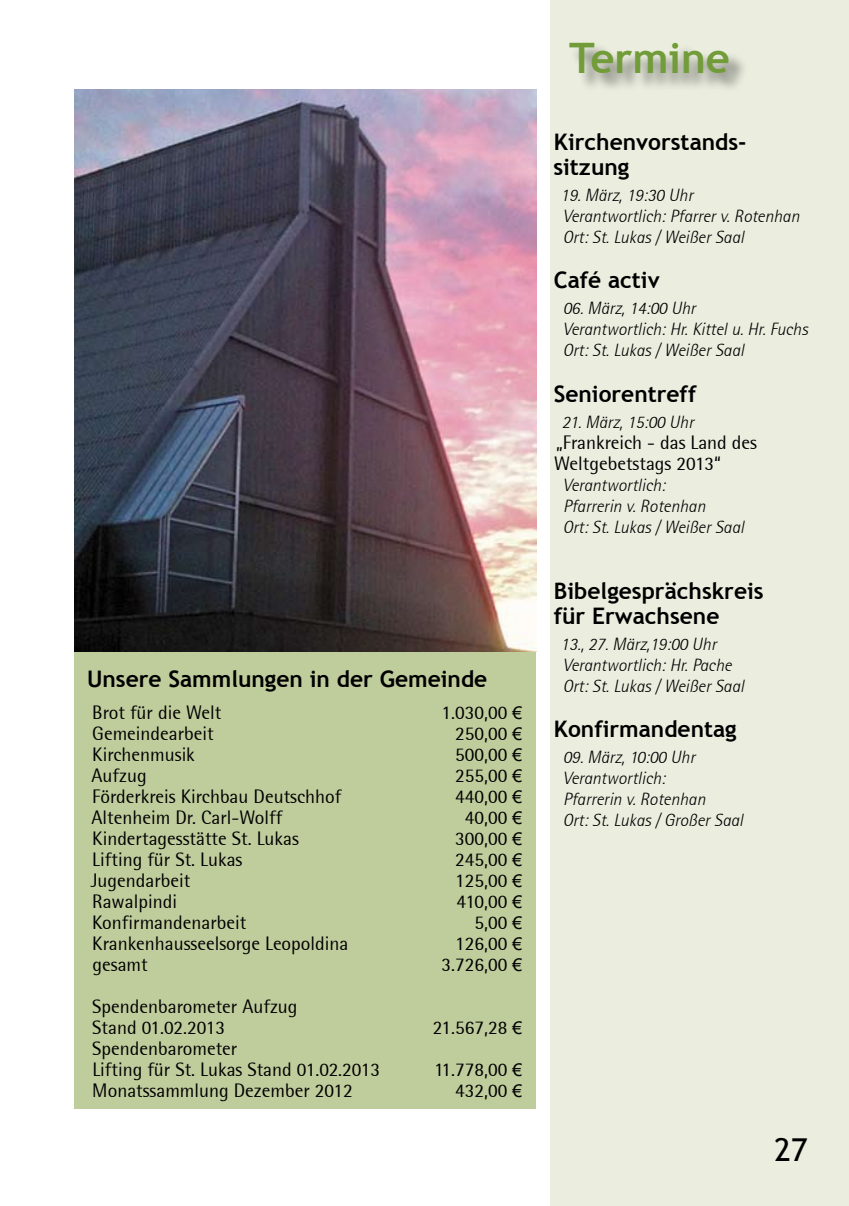
<style>
.page{position:relative;width:849px;height:1206px;background:#fff}
.page>*{position:absolute;margin:0;border:0;box-sizing:border-box;transform-origin:0 0}
.t1{font:700 42px "Trebuchet MS";color:#729c39}
.t2{font:31.5px "Trebuchet MS";color:#000}
.t3{font:700 22.75px/24.5px "Trebuchet MS";color:#000}
.t4{font:19.25px/21px "Rotis Semi Sans";color:#000}
.t5{font:italic 300 17.5px/21px "Rotis Semi Sans";color:#000}
.s1{font-family:"Arial";font-size:17.5px}
</style>
<div class="page">
<div style="left:74px;top:619px;width:462px;height:489px;background:#bfcc9c"></div>
<div style="left:550px;top:0;width:298px;height:1205px;background:#ebeedf"></div>
<div style="left:568px;top:41px;width:181px;height:53px;background:#000;opacity:.49"></div>
<img style="left:74px;top:89px;width:462px;height:562px">
<p class="t3" style="left:87px;top:666px;width:401px">Unsere Sammlungen in der Gemeinde</p>
<p class="t4" style="left:92px;top:701px;width:131px">Brot für die Welt</p>
<p class="t4" style="left:441px;top:701px;width:82px">1.030,00 <span class="s1">€</span></p>
<p class="t4" style="left:92px;top:722px;width:123px">Gemeindearbeit</p>
<p class="t4" style="left:455px;top:722px;width:68px">250,00 <span class="s1">€</span></p>
<p class="t4" style="left:92px;top:743px;width:104px">Kirchenmusik</p>
<p class="t4" style="left:455px;top:743px;width:68px">500,00 <span class="s1">€</span></p>
<p class="t4" style="left:91px;top:764px;width:57px">Aufzug</p>
<p class="t4" style="left:455px;top:764px;width:68px">255,00 <span class="s1">€</span></p>
<p class="t4" style="left:92px;top:785px;width:250px">Förderkreis Kirchbau Deutschhof</p>
<p class="t4" style="left:455px;top:785px;width:68px">440,00 <span class="s1">€</span></p>
<p class="t4" style="left:91px;top:806px;width:192px">Altenheim Dr. Carl-Wolff</p>
<p class="t4" style="left:464px;top:806px;width:59px">40,00 <span class="s1">€</span></p>
<p class="t4" style="left:92px;top:827px;width:208px">Kindertagesstätte St. Lukas</p>
<p class="t4" style="left:455px;top:827px;width:68px">300,00 <span class="s1">€</span></p>
<p class="t4" style="left:92px;top:848px;width:151px">Lifting für St. Lukas</p>
<p class="t4" style="left:455px;top:848px;width:68px">245,00 <span class="s1">€</span></p>
<p class="t4" style="left:91px;top:869px;width:101px">Jugendarbeit</p>
<p class="t4" style="left:455px;top:869px;width:68px">125,00 <span class="s1">€</span></p>
<p class="t4" style="left:92px;top:890px;width:86px">Rawalpindi</p>
<p class="t4" style="left:456px;top:890px;width:67px">410,00 <span class="s1">€</span></p>
<p class="t4" style="left:92px;top:911px;width:155px">Konfirmandenarbeit</p>
<p class="t4" style="left:474px;top:911px;width:49px">5,00 <span class="s1">€</span></p>
<p class="t4" style="left:92px;top:932px;width:257px">Krankenhausseelsorge Leopoldina</p>
<p class="t4" style="left:455px;top:932px;width:68px">126,00 <span class="s1">€</span></p>
<p class="t4" style="left:93px;top:953px;width:57px">gesamt</p>
<p class="t4" style="left:441px;top:953px;width:82px">3.726,00 <span class="s1">€</span></p>
<p class="t4" style="left:92px;top:995px;width:207px">Spendenbarometer Aufzug<br>Stand 01.02.2013</p>
<p class="t4" style="left:432px;top:1016px;width:91px">21.567,28 <span class="s1">€</span></p>
<p class="t4" style="left:92px;top:1037px;width:289px">Spendenbarometer<br>Lifting für St. Lukas Stand 01.02.2013</p>
<p class="t4" style="left:434px;top:1058px;width:89px">11.778,00 <span class="s1">€</span></p>
<p class="t4" style="left:92px;top:1079px;width:262px">Monatssammlung Dezember 2012</p>
<p class="t4" style="left:455px;top:1079px;width:68px">432,00 <span class="s1">€</span></p>
<h1 class="t1" style="left:569px;top:32px;width:162px">Termine</h1>
<p class="t3" style="left:553px;top:130px;width:195px">Kirchenvorstands&shy;sitzung</p>
<p class="t5" style="left:560px;top:184px;width:240px">19. März, 19:30 Uhr<br>Verantwortlich: Pfarrer v. Rotenhan<br>Ort: St. Lukas / Weißer Saal</p>
<p class="t3" style="left:553px;top:268px;width:107px">Café activ</p>
<p class="t5" style="left:562px;top:297px;width:246px">06. März, 14:00 Uhr<br>Verantwortlich: Hr. Kittel u. Hr. Fuchs<br>Ort: St. Lukas / Weißer Saal</p>
<p class="t3" style="left:553px;top:381px;width:144px">Seniorentreff</p>
<p class="t5" style="left:561px;top:411px;width:133px">21. März, 15:00 Uhr</p>
<p class="t4" style="left:554px;top:431px;width:204px">„Frankreich - das Land des<br>Weltgebetstags 2013“</p>
<p class="t5" style="left:562px;top:474px;width:183px">Verantwortlich:<br>Pfarrerin v. Rotenhan<br>Ort: St. Lukas / Weißer Saal</p>
<p class="t3" style="left:553px;top:579px;width:211px">Bibelgesprächskreis für Erwachsene</p>
<p class="t5" style="left:560px;top:633px;width:185px">13., 27. März,19:00 Uhr<br>Verantwortlich: Hr. Pache<br>Ort: St. Lukas / Weißer Saal</p>
<p class="t3" style="left:554px;top:716px;width:184px">Konfirmandentag</p>
<p class="t5" style="left:562px;top:746px;width:182px">09. März, 10:00 Uhr<br>Verantwortlich:<br>Pfarrerin v. Rotenhan<br>Ort: St. Lukas / Großer Saal</p>
<h2 class="t2" style="left:774px;top:1131px;width:17px">27</h2>
</div>
